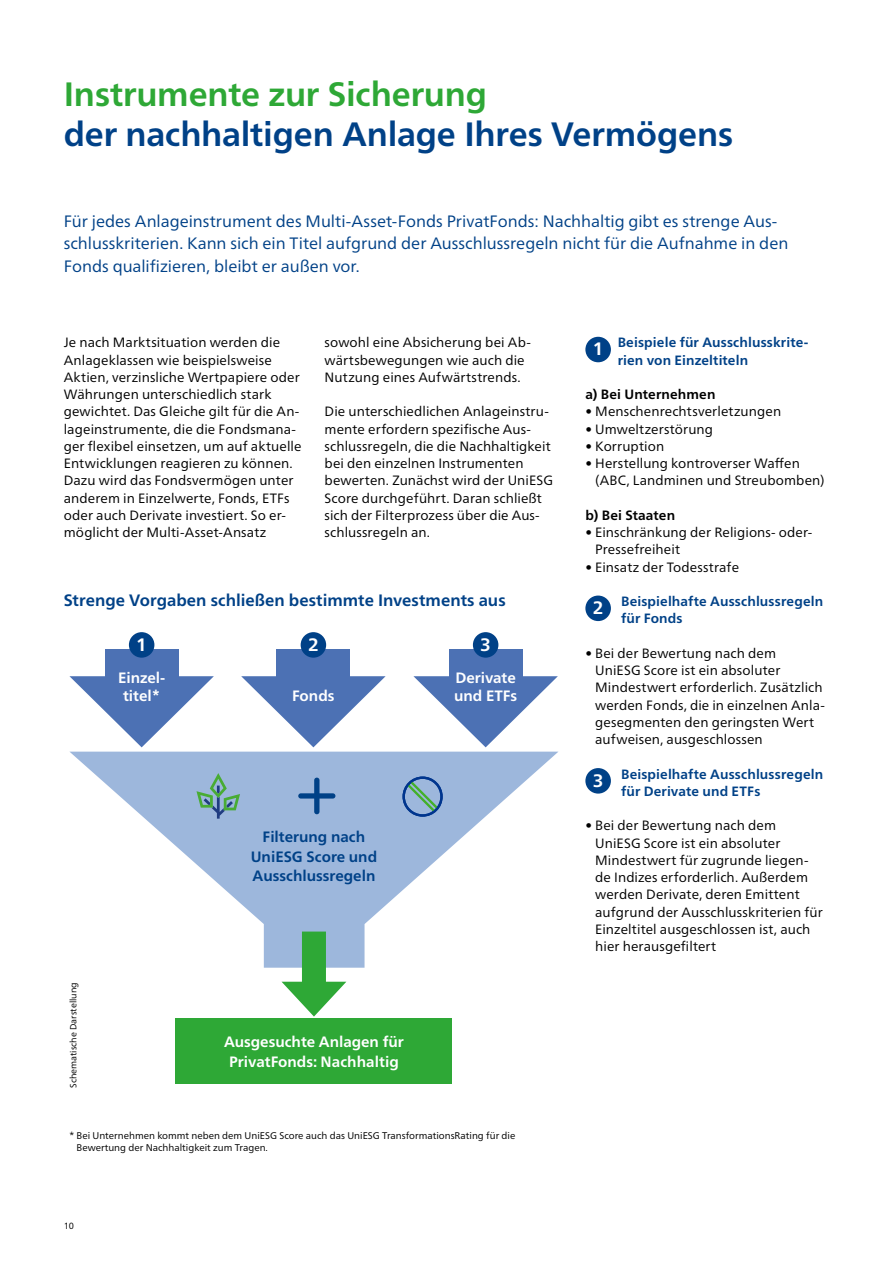
<style>
.page{position:relative;width:893px;height:1263px;background:#fff}
.page>*{position:absolute;margin:0;border:0;box-sizing:border-box;transform-origin:0 0}
.t1{font:33.75px "Frutiger Neuefuer UI Bold";letter-spacing:-.005em;color:#004187}
.t2{font:33.75px "Frutiger Neuefuer UI Bold";letter-spacing:-.005em;color:#2ea836}
.t3{font:18px "Frutiger Neuefuer UI Bold";color:#fff}
.t4{font:16.5px/22.5px "Frutiger Neuefuer UI Book";color:#004187}
.t5{font:16.5px "Frutiger Neuefuer UI Bold";color:#004187}
.t6{font:15px/18px "Frutiger Neuefuer UI Bold";color:#fff;text-align:center}
.t7{font:15px/19.5px "Frutiger Neuefuer UI Bold";color:#004187;text-align:center}
.t8{font:13.5px/17.2px "Frutiger Neuefuer UI Book";letter-spacing:.01em;color:#000}
.t9{font:13.5px/17.2px "Frutiger Neuefuer UI Bold";letter-spacing:.01em;color:#004187}
.t10{font:13.5px "Frutiger Neuefuer UI Bold";letter-spacing:.01em;color:#000}
.t11{font:9.75px/11.7px "Frutiger Neuefuer UI Book";color:#000}
.t12{font:9px "Frutiger Neuefuer UI Book";color:#000}
</style>
<div class="page">
<svg style="left:70px;top:752px;width:488px;height:216px"></svg>
<div style="left:302px;top:931px;width:24px;height:63px;background:#2ea836"></div>
<svg style="left:282px;top:982px;width:64px;height:34px"></svg>
<div style="left:176px;top:1018px;width:276px;height:66px;background:#2ea836"></div>
<svg style="left:298px;top:778px;width:37px;height:36px"></svg>
<svg style="left:69px;top:676px;width:145px;height:71px"></svg>
<div style="left:105px;top:649px;width:73px;height:56px;background:#4c71b4"></div>
<svg style="left:241px;top:676px;width:145px;height:71px"></svg>
<div style="left:277px;top:649px;width:73px;height:56px;background:#4c71b4"></div>
<svg style="left:413px;top:676px;width:145px;height:71px"></svg>
<div style="left:449px;top:649px;width:73px;height:56px;background:#4c71b4"></div>
<div style="left:585px;top:337px;width:26px;height:25px;background:#004187;border-radius:50%"></div>
<div style="left:585px;top:595px;width:26px;height:26px;background:#004187;border-radius:50%"></div>
<div style="left:585px;top:768px;width:26px;height:26px;background:#004187;border-radius:50%"></div>
<svg style="left:196px;top:773px;width:44px;height:46px;background:#83abb5"></svg>
<svg style="left:402px;top:776px;width:41px;height:41px;background:#769dbb"></svg>
<div style="left:129px;top:632px;width:25px;height:26px;background:#004187;border-radius:50%"></div>
<div style="left:301px;top:632px;width:25px;height:26px;background:#004187;border-radius:50%"></div>
<div style="left:473px;top:632px;width:25px;height:26px;background:#004187;border-radius:50%"></div>
<h1 class="t2" style="left:64px;top:74px;width:425px">Instrumente zur Sicherung</h1>
<h1 class="t1" style="left:64px;top:114px;width:671px">der nachhaltigen Anlage Ihres Vermögens</h1>
<p class="t4" style="left:64px;top:209px;width:726px">Für jedes Anlageinstrument des Multi-Asset-Fonds PrivatFonds: Nachhaltig gibt es strenge Aus&shy;schlusskriterien. Kann sich ein Titel aufgrund der Ausschlussregeln nicht für die Aufnahme in den<br>Fonds qualifizieren, bleibt er außen vor.</p>
<p class="t8" style="left:64px;top:334px;width:239px">Je nach Marktsituation werden die Anlageklassen wie beispielsweise Aktien, verzinsliche Wertpapiere oder Währungen unterschiedlich stark gewichtet. Das Gleiche gilt für die An&shy;lageinstrumente, die die Fondsmana&shy;ger flexibel einsetzen, um auf aktuelle Entwicklungen reagieren zu können.<br>Dazu wird das Fondsvermögen unter anderem in Einzelwerte, Fonds, ETFs oder auch Derivate investiert. So er&shy;möglicht der Multi-Asset-Ansatz</p>
<p class="t8" style="left:325px;top:334px;width:208px">sowohl eine Absicherung bei Ab&shy;wärtsbewegungen wie auch die<br>Nutzung eines Aufwärtstrends.</p>
<p class="t8" style="left:325px;top:403px;width:230px">Die unterschiedlichen Anlageinstru&shy;mente erfordern spezifische Aus&shy;schlussregeln, die die Nachhaltigkeit bei den einzelnen Instrumenten bewerten. Zunächst wird der UniESG Score durchgeführt. Daran schließt sich der Filterprozess über die Aus&shy;schlussregeln an.</p>
<p class="t5" style="left:64px;top:590px;width:443px">Strenge Vorgaben schließen bestimmte Investments aus</p>
<h2 class="t3" style="left:136px;top:634px;width:12px">1</h2>
<h2 class="t3" style="left:308px;top:634px;width:12px">2</h2>
<h2 class="t3" style="left:480px;top:634px;width:12px">3</h2>
<p class="t6" style="left:118px;top:668px;width:48px">Einzel&shy;titel*</p>
<p class="t12" style="left:68px;top:1088px;width:107px;rotate:-90deg">Schematische Darstellung</p>
<p class="t6" style="left:292px;top:686px;width:44px">Fonds</p>
<p class="t7" style="left:251px;top:827px;width:128px">Filterung nach<br>UniESG Score und<br>Ausschlussregeln</p>
<p class="t6" style="left:454px;top:668px;width:65px;text-align:left">Derivate und ETFs</p>
<p class="t6" style="left:224px;top:1032px;width:181px;line-height:19.5px">Ausgesuchte Anlagen für<br>PrivatFonds: Nachhaltig</p>
<p class="t11" style="left:77px;top:1129px;width:440px;text-indent:-7px">* Bei Unternehmen kommt neben dem UniESG Score auch das UniESG TransformationsRating für die<br>Bewertung der Nachhaltigkeit zum Tragen.</p>
<p class="t12" style="left:64px;top:1221px;width:12px">10</p>
<h2 class="t3" style="left:593px;top:338px;width:12px">1</h2>
<p class="t9" style="left:618px;top:334px;width:192px">Beispiele für Ausschlusskrite&shy;rien von Einzeltiteln</p>
<p class="t10" style="left:585px;top:386px;width:132px">a) Bei Unternehmen</p>
<p class="t8" style="left:585px;top:403px;width:197px">• Menschenrechtsverletzungen</p>
<p class="t8" style="left:585px;top:420px;width:129px">• Umweltzerstörung</p>
<p class="t8" style="left:585px;top:437px;width:80px">• Korruption</p>
<p class="t8" style="left:595px;top:455px;width:231px;text-indent:-10px">• Herstellung kontroverser Waffen (ABC, Landminen und Streubomben)</p>
<p class="t10" style="left:585px;top:507px;width:91px">b) Bei Staaten</p>
<p class="t8" style="left:595px;top:524px;width:219px;text-indent:-10px">• Einschränkung der Religions- oder-<br>Pressefreiheit</p>
<p class="t8" style="left:585px;top:558px;width:155px">• Einsatz der Todesstrafe</p>
<h2 class="t3" style="left:593px;top:597px;width:12px">2</h2>
<p class="t9" style="left:621px;top:593px;width:204px">Beispielhafte Ausschlussregeln für Fonds</p>
<p class="t8" style="left:595px;top:644px;width:231px;text-indent:-10px">• Bei der Bewertung nach dem<br>UniESG Score ist ein absoluter<br>Mindestwert erforderlich. Zusätzlich werden Fonds, die in einzelnen Anla&shy;gesegmenten den geringsten Wert aufweisen, ausgeschlossen</p>
<h2 class="t3" style="left:593px;top:769px;width:12px">3</h2>
<p class="t9" style="left:621px;top:765px;width:204px">Beispielhafte Ausschlussregeln für Derivate und ETFs</p>
<p class="t8" style="left:595px;top:817px;width:229px;text-indent:-10px">• Bei der Bewertung nach dem<br>UniESG Score ist ein absoluter<br>Mindestwert für zugrunde liegen&shy;de Indizes erforderlich. Außerdem werden Derivate, deren Emittent aufgrund der Ausschlusskriterien für<br>Einzeltitel ausgeschlossen ist, auch hier herausgefiltert</p>
</div>
